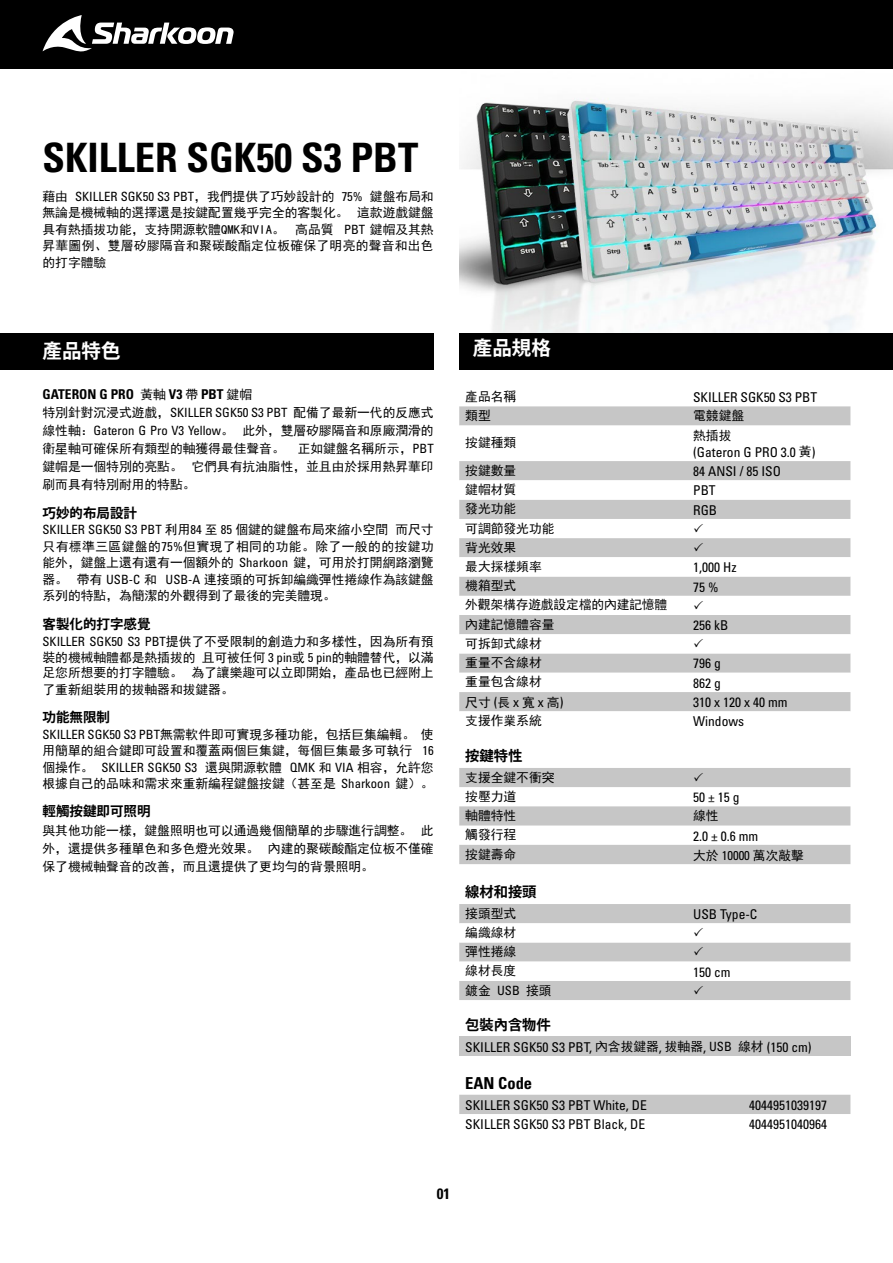
<style>
.page{position:relative;width:893px;height:1263px;background:#fff}
.page>*{position:absolute;margin:0;border:0;box-sizing:border-box;transform-origin:0 0}
.t1{font:40.5px "Univers LTCYR 67 Bold Cond";color:#000}
.t2{font:700 19.5px "Koz Go Pr 6 N";color:#fff}
.t3{font:16.5px "Univers LTCYR 67 Bold Cond";color:#000}
.t4{font:15px "Univers LTCYR 67 Bold Cond";color:#000}
.t5{font:700 14.25px "Koz Go Pr 6 N";color:#000}
.t6{font:condensed 13.5px "Univers LTCYR 57";color:#000}
.t7{font:700 13.5px "Koz Go Pr 6 N";color:#000}
.t8{font:13.5px "Univers LTCYR 67 Bold Cond";color:#000}
.t9{font:12.75px/16.5px "Sim Hei";color:#000;text-align:justify}
.s1{font-family:"Univers LTCYR 57";font-stretch:condensed}
.s2{font-family:"Sim Hei";font-size:12.75px}
.s3{font-family:"Sim Hei";font-stretch:normal;font-size:12.75px}
.s4{font-family:"Univers LTCYR 57";font-stretch:condensed;font-size:13.5px}
.s5{font-size:12.75px}
</style>
<div class="page">
<img style="left:459px;top:98px;width:434px;height:235px">
<div style="left:0;top:0;width:893px;height:69px;background:#000"></div>
<svg style="left:43px;top:15px;width:191px;height:37px"></svg>
<div style="left:0;top:333px;width:434px;height:37px;background:#000"></div>
<div style="left:459px;top:333px;width:434px;height:37px;background:#000"></div>
<div style="left:459px;top:406px;width:391px;height:19px;background:#c6c6c6"></div>
<svg style="left:459px;top:425px;width:391px;height:286px"></svg>
<svg style="left:459px;top:480px;width:391px;height:20px"></svg>
<div style="left:459px;top:1037px;width:391px;height:19px;background:#c6c6c6"></div>
<div style="left:459px;top:1094px;width:391px;height:20px;background:#c6c6c6"></div>
<svg style="left:694px;top:523px;width:9px;height:9px"></svg>
<svg style="left:694px;top:542px;width:9px;height:9px"></svg>
<svg style="left:694px;top:600px;width:9px;height:9px"></svg>
<svg style="left:694px;top:639px;width:9px;height:8px"></svg>
<svg style="left:459px;top:768px;width:391px;height:96px"></svg>
<svg style="left:459px;top:904px;width:391px;height:96px"></svg>
<p class="t1" style="left:43px;top:132px;width:377px">SKILLER SGK50 S3 PBT</p>
<p class="t9" style="left:43px;top:188px;width:393px">藉由 <span class="s1">SKILLER SGK50 S3 PBT</span>，我們提供了巧妙設計的 <span class="s1">75%</span> 鍵盤布局和無論是機械軸的選擇還是按鍵配置幾乎完全的客製化。 這款遊戲鍵盤具有熱插拔功能，支持開源軟體QMK和VIA。 高品質 <span class="s1">PBT</span> 鍵帽及其熱昇華圖例、雙層矽膠隔音和聚碳酸酯定位板確保了明亮的聲音和出色的打字體驗</p>
<p class="t2" style="left:43px;top:340px;width:79px">產品特色</p>
<p class="t8" style="left:43px;top:386px;width:211px">GATERON G PRO <span class="s2">黃軸</span> V3 <span class="s2">帶</span> PBT <span class="s2">鍵帽</span></p>
<p class="t9" style="left:43px;top:404px;width:393px;line-height:18px">特別針對沉浸式遊戲，<span class="s1">SKILLER SGK50 S3 PBT</span> 配備了最新一代的反應式線性軸：<span class="s1">Gateron G Pro V3 Yellow</span>。 此外，雙層矽膠隔音和原廠潤滑的衛星軸可確保所有類型的軸獲得最佳聲音。 正如鍵盤名稱所示，<span class="s1">PBT</span>鍵帽是一個特別的亮點。 它們具有抗油脂性，並且由於採用熱昇華印刷而具有特別耐用的特點。</p>
<p class="t7" style="left:43px;top:505px;width:96px">巧妙的布局設計</p>
<p class="t9" style="left:43px;top:522px;width:393px"><span class="s1">SKILLER SGK50 S3 PBT</span> 利用<span class="s1">84</span> 至 <span class="s1">85</span> 個鍵的鍵盤布局來縮小空間 而尺寸只有標準三區鍵盤的<span class="s1">75%</span>但實現了相同的功能。除了一般的的按鍵功能外，鍵盤上還有還有一個額外的 <span class="s1">Sharkoon</span> 鍵，可用於打開網路瀏覽器。 帶有 <span class="s1">USB-C</span> 和 <span class="s1">USB-A</span> 連接頭的可拆卸編織彈性捲線作為該鍵盤系列的特點，為簡潔的外觀得到了最後的完美體現。</p>
<p class="t7" style="left:43px;top:616px;width:109px">客製化的打字感覺</p>
<p class="t9" style="left:43px;top:633px;width:393px"><span class="s1">SKILLER SGK50 S3 PBT</span>提供了不受限制的創造力和多樣性，因為所有預裝的機械軸體都是熱插拔的 且可被任何 <span class="s1">3 pin</span>或 <span class="s1">5 pin</span>的軸體替代，以滿</p>
<p class="t9" style="left:43px;top:664px;width:393px">足您所想要的打字體驗。 為了讓樂趣可以立即開始，產品也已經附上了重新組裝用的拔軸器和拔鍵器。</p>
<p class="t7" style="left:43px;top:709px;width:69px">功能無限制</p>
<p class="t9" style="left:43px;top:726px;width:393px"><span class="s1">SKILLER SGK50 S3 PBT</span>無需軟件即可實現多種功能，包括巨集編輯。 使用簡單的組合鍵即可設置和覆蓋兩個巨集鍵，每個巨集最多可執行 <span class="s1">16</span>個操作。 <span class="s1">SKILLER SGK50 S3</span> 還與開源軟體 <span class="s1">QMK</span> 和 <span class="s1">VIA</span> 相容，允許您根據自己的品味和需求來重新編程鍵盤按鍵（甚至是 <span class="s1">Sharkoon</span> 鍵）。</p>
<p class="t7" style="left:43px;top:804px;width:109px">輕觸按鍵即可照明</p>
<p class="t9" style="left:43px;top:821px;width:393px;line-height:18px">與其他功能一樣，鍵盤照明也可以通過幾個簡單的步驟進行調整。 此外，還提供多種單色和多色燈光效果。 內建的聚碳酸酯定位板不僅確保了機械軸聲音的改善，而且還提供了更均勻的背景照明。</p>
<p class="t2" style="left:473px;top:337px;width:79px">產品規格</p>
<p class="t9" style="left:465px;top:388px;width:52px">產品名稱</p>
<p class="t6" style="left:693px;top:389px;width:125px">SKILLER SGK50 S3 PBT</p>
<p class="t9" style="left:465px;top:407px;width:27px">類型</p>
<p class="t9" style="left:693px;top:407px;width:52px">電競鍵盤</p>
<p class="t9" style="left:465px;top:435px;width:52px">按鍵種類</p>
<p class="t9" style="left:693px;top:427px;width:40px">熱插拔</p>
<p class="t6" style="left:693px;top:443px;width:124px">(Gateron G PRO 3.0 <span class="s3">黃</span>)</p>
<p class="t9" style="left:465px;top:462px;width:52px">按鍵數量</p>
<p class="t6" style="left:693px;top:463px;width:89px">84 ANSI / 85 ISO</p>
<p class="t9" style="left:465px;top:481px;width:52px">鍵帽材質</p>
<p class="t6" style="left:693px;top:482px;width:24px">PBT</p>
<p class="t9" style="left:465px;top:501px;width:52px">發光功能</p>
<p class="t6" style="left:693px;top:501px;width:26px">RGB</p>
<p class="t9" style="left:465px;top:520px;width:91px">可調節發光功能</p>
<p class="t9" style="left:465px;top:539px;width:52px">背光效果</p>
<p class="t9" style="left:465px;top:558px;width:78px">最大採樣頻率</p>
<p class="t6" style="left:693px;top:559px;width:45px">1,000 Hz</p>
<p class="t9" style="left:465px;top:577px;width:52px">機箱型式</p>
<p class="t6" style="left:693px;top:578px;width:27px">75 %</p>
<p class="t9" style="left:465px;top:597px;width:204px">外觀架構存遊戲設定檔的內建記憶體</p>
<p class="t9" style="left:465px;top:616px;width:91px">內建記憶體容量</p>
<p class="t6" style="left:693px;top:617px;width:37px">256 kB</p>
<p class="t9" style="left:465px;top:635px;width:78px">可拆卸式線材</p>
<p class="t9" style="left:465px;top:654px;width:78px">重量不含線材</p>
<p class="t6" style="left:693px;top:655px;width:29px">796 g</p>
<p class="t9" style="left:465px;top:674px;width:78px">重量包含線材</p>
<p class="t6" style="left:693px;top:674px;width:29px">862 g</p>
<p class="t9" style="left:465px;top:694px;width:100px">尺寸 <span class="s4">(</span>長 <span class="s4">x</span> 寬 <span class="s4">x</span> 高<span class="s4">)</span></p>
<p class="t6" style="left:693px;top:694px;width:96px">310 x 120 x 40 mm</p>
<p class="t9" style="left:465px;top:712px;width:78px">支援作業系統</p>
<p class="t6" style="left:693px;top:713px;width:52px">Windows</p>
<p class="t5" style="left:465px;top:748px;width:58px">按鍵特性</p>
<p class="t9" style="left:465px;top:769px;width:91px">支援全鍵不衝突</p>
<p class="t9" style="left:465px;top:788px;width:52px">按壓力道</p>
<p class="t6" style="left:693px;top:789px;width:48px">50 ± 15 g</p>
<p class="t9" style="left:465px;top:807px;width:52px">軸體特性</p>
<p class="t9" style="left:693px;top:807px;width:27px">線性</p>
<p class="t9" style="left:465px;top:826px;width:52px">觸發行程</p>
<p class="t6" style="left:693px;top:827px;width:67px">2.0 ± 0.6 mm</p>
<p class="t9" style="left:465px;top:846px;width:52px">按鍵壽命</p>
<p class="t9" style="left:693px;top:847px;width:112px">大於 <span class="s1">10000</span> 萬次敲擊</p>
<p class="t5" style="left:465px;top:884px;width:73px">線材和接頭</p>
<p class="t9" style="left:465px;top:905px;width:52px">接頭型式</p>
<p class="t6" style="left:693px;top:906px;width:66px">USB Type-C</p>
<p class="t9" style="left:465px;top:924px;width:52px">編織線材</p>
<p class="t9" style="left:465px;top:943px;width:52px">彈性捲線</p>
<p class="t9" style="left:465px;top:962px;width:52px">線材長度</p>
<p class="t6" style="left:693px;top:963px;width:39px">150 cm</p>
<p class="t9" style="left:465px;top:982px;width:88px">鍍金 <span class="s1">USB</span> 接頭</p>
<p class="t5" style="left:465px;top:1017px;width:87px">包裝內含物件</p>
<p class="t6" style="left:465px;top:1038px;width:348px">SKILLER SGK50 S3 PBT, <span class="s3">內含拔鍵器</span>, <span class="s3">拔軸器</span>, <span class="s5">USB</span> <span class="s3">線材</span> (150 cm)</p>
<p class="t3" style="left:465px;top:1073px;width:68px">EAN Code</p>
<p class="t6" style="left:465px;top:1096px;width:183px">SKILLER SGK50 S3 PBT White, DE</p>
<p class="t6" style="left:749px;top:1096px;width:79px">4044951039197</p>
<p class="t6" style="left:465px;top:1116px;width:181px">SKILLER SGK50 S3 PBT Black, DE</p>
<p class="t6" style="left:749px;top:1116px;width:79px">4044951040964</p>
<p class="t4" style="left:437px;top:1184px;width:15px">01</p>
</div>
